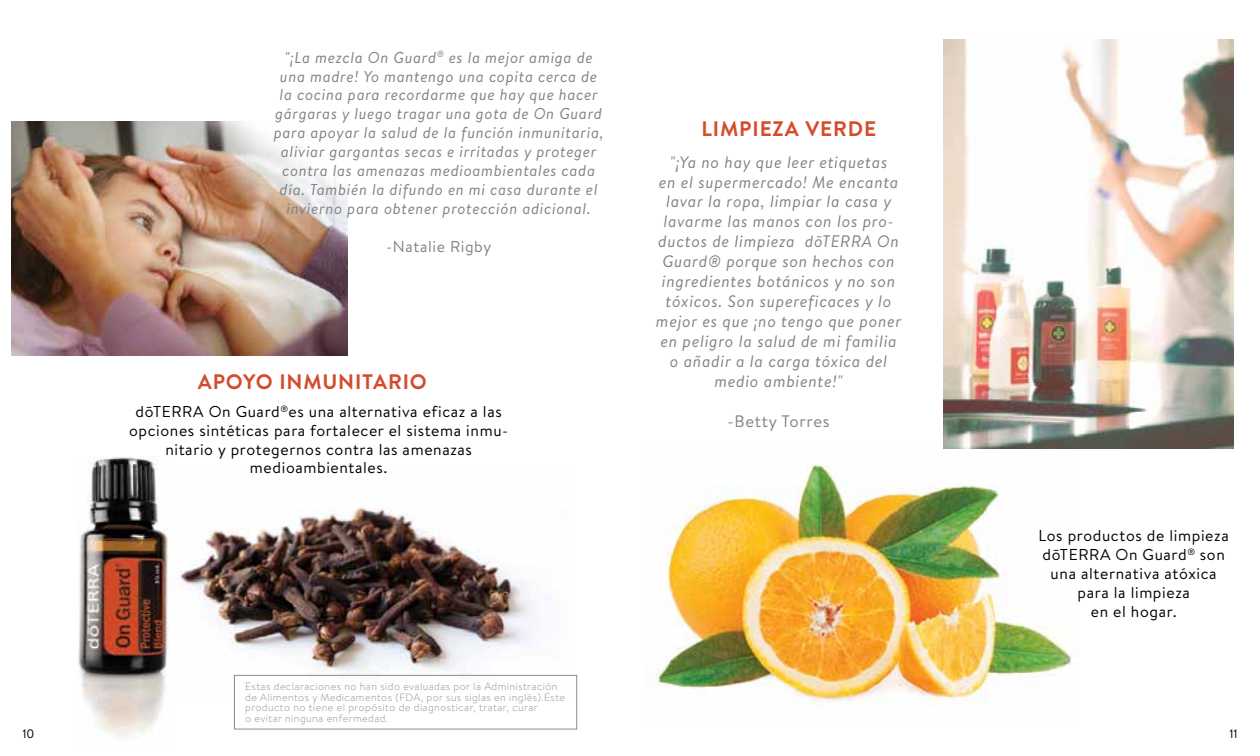
<style>
.page{position:relative;width:1260px;height:756px;background:#fff}
.page>*{position:absolute;margin:0;border:0;box-sizing:border-box;transform-origin:0 0}
.t1{font:700 21px "Brandon Text";letter-spacing:.04em;color:#d54b2b}
.t2{font:italic 16.62px/19.9px "Brandon Text";letter-spacing:.04em;color:#808285;text-align:center}
.t3{font:16.62px "Brandon Text";letter-spacing:.04em;color:#808285}
.t4{font:italic 15.75px/18.9px "Brandon Text";letter-spacing:.04em;color:#808285;text-align:center}
.t5{font:15.75px/18.9px "Brandon Text";letter-spacing:.04em;color:#000;text-align:center}
.t6{font:15.75px "Brandon Text";letter-spacing:.04em;color:#808285}
.t7{font:12.25px "Brandon Text";color:#000}
.t8{font:300 10.5px/10.5px "Brandon Text";letter-spacing:.04em;color:#8a8c8e}
</style>
<div class="page">
<img style="left:645px;top:447px;width:426px;height:260px">
<img style="left:170px;top:506px;width:398px;height:169px">
<img style="left:11px;top:121px;width:336px;height:235px">
<img style="left:78px;top:457px;width:91px;height:280px">
<img style="left:944px;top:39px;width:290px;height:410px">
<div style="left:234px;top:675px;width:343px;height:54px;border:1px solid #8a8c8e"></div>
<p class="t4" style="left:274px;top:47px;width:331px">"¡La mezcla On Guard<sup>®</sup> es la mejor amiga de una madre! Yo mantengo una copita cerca de la cocina para recordarme que hay que hacer gárgaras y luego tragar una gota de On Guard para apoyar la salud de la función inmunitaria, aliviar gargantas secas e irritadas y proteger contra las amenazas medioambientales cada día. También la difundo en mi casa durante el invierno para obtener protección adicional.</p>
<p class="t6" style="left:386px;top:235px;width:106px">-Natalie Rigby</p>
<h1 class="t1" style="left:198px;top:367px;width:231px">APOYO INMUNITARIO</h1>
<p class="t5" style="left:129px;top:401px;width:381px">dōTERRA On Guard<sup>®</sup>es una alternativa eficaz a las opciones sintéticas para fortalecer el sistema inmu&shy;nitario y protegernos contra las amenazas medioambientales.</p>
<h1 class="t1" style="left:701px;top:114px;width:176px">LIMPIEZA VERDE</h1>
<p class="t2" style="left:656px;top:151px;width:247px">"¡Ya no hay que leer etiquetas<br>en el supermercado! Me encanta lavar la ropa, limpiar la casa y lavarme las manos con los pro&shy;ductos de limpieza dōTERRA On<br>Guard® porque son hechos con ingredientes botánicos y no son tóxicos. Son supereficaces y lo mejor es que ¡no tengo que poner en peligro la salud de mi familia o añadir a la carga tóxica del medio ambiente!"</p>
<p class="t3" style="left:728px;top:410px;width:103px">-Betty Torres</p>
<p class="t8" style="left:245px;top:681px;width:321px">Estas declaraciones no han sido evaluadas por la Administración de Alimentos y Medicamentos (FDA, por sus siglas en inglés).Este producto no tiene el propósito de diagnosticar, tratar, curar<br>o evitar ninguna enfermedad.</p>
<p class="t5" style="left:1039px;top:526px;width:192px">Los productos de limpieza dōTERRA On Guard<sup>®</sup> son una alternativa atóxica para la limpieza<br>en el hogar.</p>
<p class="t7" style="left:22px;top:725px;width:13px">10</p>
<p class="t7" style="left:1230px;top:725px;width:10px">11</p>
</div>
